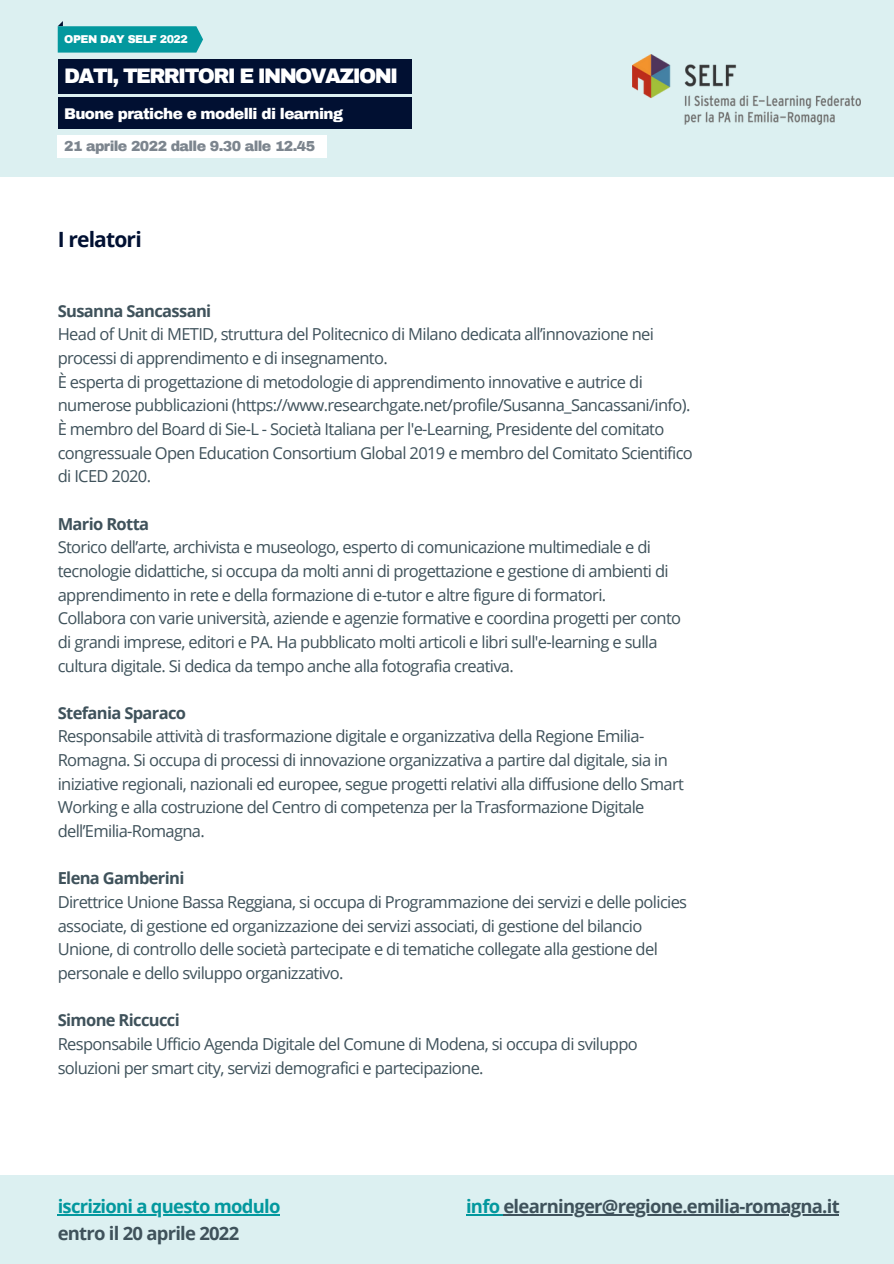
<style>
.page{position:relative;width:894px;height:1264px;background:#fff}
.page>*{position:absolute;margin:0;border:0;box-sizing:border-box;transform-origin:0 0}
.t1{font:700 21px "Open Sans";letter-spacing:-.04em;color:#011032}
.t2{font:900 20.55px "Archivo";letter-spacing:-.08em;color:#fff}
.t3{font:700 18.45px "Open Sans";letter-spacing:-.04em;color:#3f525b}
.t4{font:700 18.45px "Open Sans";letter-spacing:-.04em;color:#03989e}
.t5{font:16.5px/23.7px "Open Sans";letter-spacing:-.04em;color:#3f525b}
.t6{font:700 16.5px "Open Sans";letter-spacing:-.04em;color:#3f525b}
.t7{font:900 15.15px "Archivo";letter-spacing:-.04em;color:#fff}
.t8{font:900 14.1px "Archivo";letter-spacing:-.04em;color:#7c858e}
.t9{font:900 11.1px "Archivo";letter-spacing:-.045em;color:#fff}
.s1{color:#03989e}
</style>
<div class="page">
<div style="left:0;top:1175px;width:893px;height:88px;background:#dcf0f1"></div>
<div style="left:0;top:0;width:893px;height:177px;background:#dcf0f1"></div>
<img style="left:632px;top:54px;width:228px;height:70px">
<hr style="left:466px;top:1214px;width:37px;height:1px;background:#03989e">
<hr style="left:503px;top:1214px;width:335px;height:1px;background:#3f525b">
<div style="left:58px;top:59px;width:353px;height:35px;background:#011032"></div>
<div style="left:58px;top:97px;width:353px;height:32px;background:#011032"></div>
<svg style="left:58px;top:21px;width:145px;height:32px"></svg>
<div style="left:58px;top:135px;width:269px;height:23px;background:#fff"></div>
<hr style="left:58px;top:1214px;width:222px;height:1px;background:#03989e">
<p class="t9" style="left:64px;top:34px;width:125px">OPEN DAY SELF 2022</p>
<p class="t2" style="left:64px;top:65px;width:335px">DATI, TERRITORI E INNOVAZIONI</p>
<p class="t7" style="left:64px;top:105px;width:280px">Buone pratiche e modelli di learning</p>
<p class="t8" style="left:64px;top:139px;width:252px">21 aprile 2022 dalle 9.30 alle 12.45</p>
<p class="t1" style="left:58px;top:224px;width:85px">I relatori</p>
<p class="t6" style="left:58px;top:299px;width:155px">Susanna Sancassani</p>
<p class="t5" style="left:58px;top:322px;width:597px">Head of Unit di METID, struttura del Politecnico di Milano dedicata all’innovazione nei processi di apprendimento e di insegnamento.</p>
<p class="t5" style="left:58px;top:369px;width:636px">È esperta di progettazione di metodologie di apprendimento innovative e autrice di numerose pubblicazioni (https://www.researchgate.net/profile/Susanna_Sancassani/info).<br>È membro del Board di Sie-L - Società Italiana per l'e-Learning, Presidente del comitato congressuale Open Education Consortium Global 2019 e membro del Comitato Scientifico di ICED 2020.</p>
<p class="t6" style="left:58px;top:512px;width:93px">Mario Rotta</p>
<p class="t5" style="left:58px;top:535px;width:612px">Storico dell’arte, archivista e museologo, esperto di comunicazione multimediale e di tecnologie didattiche, si occupa da molti anni di progettazione e gestione di ambienti di apprendimento in rete e della formazione di e-tutor e altre figure di formatori.</p>
<p class="t5" style="left:58px;top:606px;width:624px">Collabora con varie università, aziende e agenzie formative e coordina progetti per conto di grandi imprese, editori e PA. Ha pubblicato molti articoli e libri sull'e-learning e sulla cultura digitale. Si dedica da tempo anche alla fotografia creativa.</p>
<p class="t6" style="left:58px;top:701px;width:130px">Stefania Sparaco</p>
<p class="t5" style="left:58px;top:724px;width:627px">Responsabile attività di trasformazione digitale e organizzativa della Regione Emilia-Romagna. Si occupa di processi di innovazione organizzativa a partire dal digitale, sia in iniziative regionali, nazionali ed europee, segue progetti relativi alla diffusione dello Smart Working e alla costruzione del Centro di competenza per la Trasformazione Digitale dell’Emilia-Romagna.</p>
<p class="t6" style="left:58px;top:866px;width:128px">Elena Gamberini</p>
<p class="t5" style="left:58px;top:889px;width:630px">Direttrice Unione Bassa Reggiana, si occupa di Programmazione dei servizi e delle policies associate, di gestione ed organizzazione dei servizi associati, di gestione del bilancio Unione, di controllo delle società partecipate e di tematiche collegate alla gestione del personale e dello sviluppo organizzativo.</p>
<p class="t6" style="left:58px;top:1008px;width:123px">Simone Riccucci</p>
<p class="t5" style="left:58px;top:1031px;width:581px">Responsabile Ufficio Agenda Digitale del Comune di Modena, si occupa di sviluppo soluzioni per smart city, servizi demografici e partecipazione.</p>
<p class="t4" style="left:58px;top:1193px;width:224px">iscrizioni a questo modulo</p>
<p class="t3" style="left:58px;top:1220px;width:183px">entro il 20 aprile 2022</p>
<p class="t3" style="left:466px;top:1193px;width:375px"><span class="s1">info</span> elearninger@regione.emilia-romagna.it</p>
</div>
